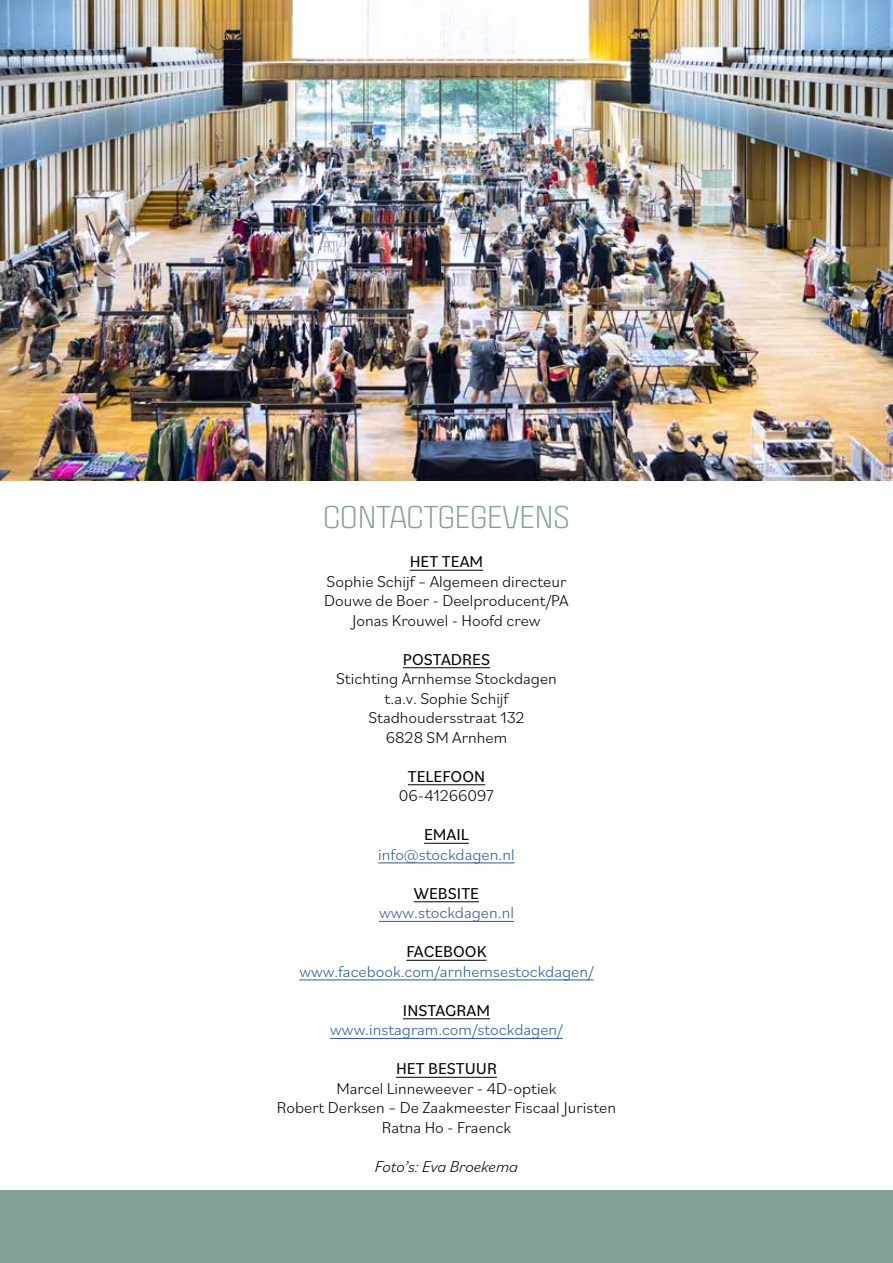
<style>
.page{position:relative;width:893px;height:1263px;background:#fff}
.page>*{position:absolute;margin:0;border:0;box-sizing:border-box;transform-origin:0 0}
.t1{font:27.6px "Politica";color:#81a096;scale:1.2 1}
.t2{font:300 16.5px/19.5px "Bilo";color:#000;text-align:center}
.t3{font:300 16.5px "Bilo";color:#275b9b}
.t4{font:16.5px "Bilo";color:#000}
.t5{font:italic 300 16.5px "Bilo";color:#000}
</style>
<div class="page">
<hr style="left:410px;top:570px;width:73px;height:1px;background:#000">
<hr style="left:403px;top:667px;width:87px;height:1px;background:#000">
<hr style="left:408px;top:784px;width:77px;height:1px;background:#000">
<hr style="left:424px;top:843px;width:45px;height:1px;background:#000">
<hr style="left:378px;top:862px;width:137px;height:1px;background:#275b9b">
<hr style="left:414px;top:901px;width:65px;height:1px;background:#000">
<hr style="left:379px;top:921px;width:135px;height:1px;background:#275b9b">
<hr style="left:406px;top:960px;width:81px;height:1px;background:#000">
<hr style="left:299px;top:979px;width:295px;height:1px;background:#275b9b">
<hr style="left:403px;top:1018px;width:87px;height:1px;background:#000">
<hr style="left:330px;top:1038px;width:233px;height:1px;background:#275b9b">
<hr style="left:396px;top:1077px;width:101px;height:1px;background:#000">
<div style="left:0;top:1191px;width:893px;height:72px;background:#81a096"></div>
<img style="left:0;top:0;width:893px;height:480px">
<h1 class="t1" style="left:323px;top:497px;width:207px">CONTACTGEGEVENS</h1>
<p class="t4" style="left:410px;top:550px;width:75px">HET TEAM</p>
<p class="t2" style="left:324px;top:571px;width:246px">Sophie Schijf – Algemeen directeur<br>Douwe de Boer - Deelproducent/PA<br>Jonas Krouwel - Hoofd crew</p>
<p class="t4" style="left:403px;top:648px;width:89px">POSTADRES</p>
<p class="t2" style="left:336px;top:668px;width:222px">Stichting Arnhemse Stockdagen t.a.v. Sophie Schijf<br>Stadhoudersstraat 132<br>6828 SM Arnhem</p>
<p class="t4" style="left:408px;top:765px;width:79px">TELEFOON</p>
<p class="t2" style="left:399px;top:785px;width:97px">06-41266097</p>
<p class="t4" style="left:424px;top:823px;width:46px">EMAIL</p>
<p class="t3" style="left:378px;top:843px;width:138px">info@stockdagen.nl</p>
<p class="t4" style="left:414px;top:882px;width:67px">WEBSITE</p>
<p class="t3" style="left:379px;top:901px;width:136px">www.stockdagen.nl</p>
<p class="t4" style="left:406px;top:940px;width:82px">FACEBOOK</p>
<p class="t3" style="left:299px;top:960px;width:296px">www.facebook.com/arnhemsestockdagen/</p>
<p class="t4" style="left:403px;top:999px;width:89px">INSTAGRAM</p>
<p class="t3" style="left:330px;top:1018px;width:234px">www.instagram.com/stockdagen/</p>
<p class="t4" style="left:396px;top:1057px;width:102px">HET BESTUUR</p>
<p class="t2" style="left:277px;top:1078px;width:341px">Marcel Linneweever - 4D-optiek<br>Robert Derksen – De Zaakmeester Fiscaal Juristen<br>Ratna Ho - Fraenck</p>
<p class="t5" style="left:375px;top:1155px;width:145px">Foto’s: Eva Broekema</p>
</div>
